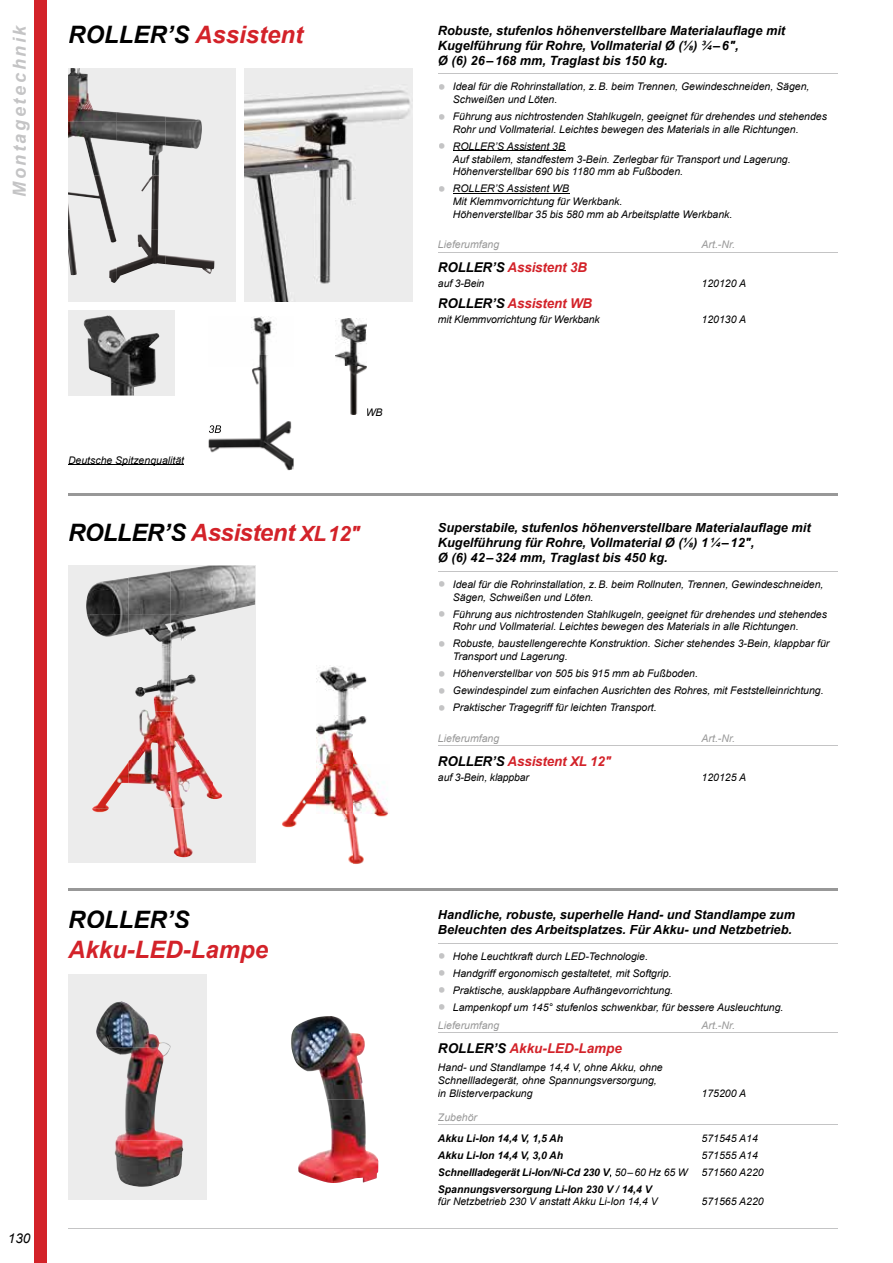
<style>
.page{position:relative;width:893px;height:1263px;background:#fff}
.page>*{position:absolute;margin:0;border:0;box-sizing:border-box;transform-origin:0 0}
.t1{font:italic 700 24px "Arial";color:#d32229}
.t2{font:italic 700 24px "Arial";letter-spacing:-.02em;color:#d32229}
.t3{font:italic 700 24px "Arial";color:#000}
.t4{font:italic 700 18px "Arial";letter-spacing:.145em;color:#c4c4c5}
.t5{font:italic 700 13.5px "Arial";letter-spacing:-.01em;color:#d32229}
.t6{font:italic 13.5px "Arial";color:#000}
.t7{font:italic 700 12.75px/15px "Arial";color:#000}
.t8{font:italic 10.5px/12.8px "Arial";color:#000}
.t9{font:italic 700 10.5px "Arial";color:#000}
.t10{font:italic 10.5px "Arial";color:#989898}
.s1{color:#000}
.s2{font-size:22.5px;color:#c4c4c5}
.s3{font-size:21px}
.s4{color:#989898}
.s5{font-weight:400}
</style>
<div class="page">
<div style="left:34px;top:0;width:13px;height:1263px;background:#d32229"></div>
<hr style="left:68px;top:1228px;width:770px;height:1px;background:#c4c4c5">
<div style="left:68px;top:974px;width:138px;height:225px;background:#ececec"></div>
<div style="left:68px;top:68px;width:168px;height:234px;background:#ececec"></div>
<img style="left:68px;top:68px;width:49px;height:107px">
<img style="left:117px;top:112px;width:49px;height:63px">
<img style="left:166px;top:116px;width:36px;height:33px">
<img style="left:68px;top:175px;width:46px;height:54px">
<img style="left:141px;top:175px;width:18px;height:54px">
<img style="left:68px;top:229px;width:49px;height:54px">
<img style="left:117px;top:229px;width:49px;height:51px">
<img style="left:166px;top:255px;width:48px;height:19px">
<img style="left:291px;top:1016px;width:74px;height:83px">
<img style="left:298px;top:1099px;width:80px;height:84px">
<img style="left:96px;top:1001px;width:75px;height:47px">
<img style="left:106px;top:1047px;width:64px;height:47px">
<img style="left:115px;top:1094px;width:68px;height:93px">
<img style="left:244px;top:68px;width:168px;height:234px">
<img style="left:208px;top:316px;width:86px;height:154px">
<img style="left:336px;top:319px;width:31px;height:96px">
<div style="left:68px;top:310px;width:106px;height:85px;background:#ececec"></div>
<img style="left:84px;top:315px;width:75px;height:80px">
<div style="left:68px;top:566px;width:187px;height:297px;background:#ececec"></div>
<img style="left:86px;top:578px;width:42px;height:59px">
<img style="left:128px;top:571px;width:43px;height:92px">
<img style="left:171px;top:566px;width:84px;height:48px">
<img style="left:171px;top:614px;width:40px;height:36px">
<img style="left:135px;top:663px;width:61px;height:48px">
<img style="left:130px;top:711px;width:68px;height:49px">
<img style="left:93px;top:763px;width:35px;height:45px">
<img style="left:128px;top:760px;width:43px;height:47px">
<img style="left:171px;top:760px;width:42px;height:48px">
<img style="left:213px;top:784px;width:10px;height:15px">
<img style="left:92px;top:808px;width:17px;height:4px">
<img style="left:173px;top:808px;width:20px;height:49px">
<img style="left:282px;top:665px;width:107px;height:199px">
<hr style="left:68px;top:889px;width:770px;height:2px;background:#989898">
<hr style="left:68px;top:464px;width:116px;height:1px;background:#000">
<svg style="left:209px;top:425px;width:12px;height:8px"></svg>
<hr style="left:438px;top:73px;width:400px;height:1px;background:#c4c4c5">
<hr style="left:453px;top:151px;width:112px;height:1px;background:#000">
<hr style="left:453px;top:193px;width:116px;height:1px;background:#000">
<hr style="left:702px;top:252px;width:72px;height:1px;background:#c4c4c5">
<hr style="left:774px;top:252px;width:64px;height:1px;background:#c4c4c5">
<hr style="left:438px;top:252px;width:264px;height:1px;background:#c4c4c5">
<hr style="left:438px;top:943px;width:400px;height:1px;background:#c4c4c5">
<hr style="left:702px;top:1032px;width:72px;height:1px;background:#c4c4c5">
<hr style="left:774px;top:1032px;width:64px;height:1px;background:#c4c4c5">
<hr style="left:438px;top:1032px;width:264px;height:1px;background:#c4c4c5">
<hr style="left:702px;top:1124px;width:72px;height:1px;background:#c4c4c5">
<hr style="left:774px;top:1124px;width:64px;height:1px;background:#c4c4c5">
<hr style="left:438px;top:1124px;width:264px;height:1px;background:#c4c4c5">
<hr style="left:68px;top:493px;width:770px;height:2px;background:#989898">
<hr style="left:438px;top:571px;width:400px;height:1px;background:#c4c4c5">
<hr style="left:702px;top:745px;width:72px;height:1px;background:#c4c4c5">
<hr style="left:774px;top:745px;width:64px;height:1px;background:#c4c4c5">
<hr style="left:438px;top:745px;width:264px;height:1px;background:#c4c4c5">
<h2 class="t4" style="left:8px;top:197px;width:174px;rotate:-90deg">Montagetechnik</h2>
<h1 class="t1" style="left:68px;top:19px;width:237px"><span class="s1">ROLLER’S</span> Assistent</h1>
<p class="t7" style="left:438px;top:23px;width:349px">Robuste, stufenlos höhenverstellbare Materialauflage mit<br>Kugelführung für Rohre, Vollmaterial Ø (⅛) ¾ – 6",<br>Ø (6) 26 – 168 mm, Traglast bis 150 kg.</p>
<p class="t8" style="left:453px;top:80px;width:358px;text-indent:-15px"><span class="s2">•</span> Ideal für die Rohrinstallation, z. B. beim Trennen, Gewindeschneiden, Sägen,<br>Schweißen und Löten.</p>
<p class="t8" style="left:453px;top:110px;width:376px;text-indent:-15px"><span class="s2">•</span> Führung aus nichtrostenden Stahlkugeln, geeignet für drehendes und stehendes<br>Rohr und Vollmaterial. Leichtes bewegen des Materials in alle Richtungen.</p>
<p class="t8" style="left:453px;top:140px;width:339px;text-indent:-15px"><span class="s2">•</span> ROLLER’S Assistent 3B<br>Auf stabilem, standfestem 3-Bein. Zerlegbar für Transport und Lagerung.<br>Höhenverstellbar 690 bis 1180 mm ab Fußboden.</p>
<p class="t8" style="left:453px;top:182px;width:281px;text-indent:-15px"><span class="s2">•</span> ROLLER’S Assistent WB<br>Mit Klemmvorrichtung für Werkbank.<br>Höhenverstellbar 35 bis 580 mm ab Arbeitsplatte Werkbank.</p>
<p class="t10" style="left:438px;top:238px;width:63px">Lieferumfang</p>
<p class="t10" style="left:702px;top:238px;width:35px">Art.-Nr.</p>
<p class="t5" style="left:438px;top:259px;width:151px"><span class="s1">ROLLER’S</span> Assistent 3B</p>
<p class="t8" style="left:438px;top:278px;width:48px">auf 3-Bein</p>
<p class="t8" style="left:702px;top:278px;width:46px">120120 A</p>
<p class="t5" style="left:438px;top:294px;width:156px"><span class="s1">ROLLER’S</span> Assistent WB</p>
<p class="t8" style="left:438px;top:313px;width:163px">mit Klemmvorrichtung für Werkbank</p>
<p class="t8" style="left:702px;top:313px;width:46px">120130 A</p>
<p class="t8" style="left:68px;top:454px;width:118px">Deutsche Spitzenqualität</p>
<p class="t8" style="left:366px;top:406px;width:18px">WB</p>
<h1 class="t2" style="left:68px;top:516px;width:294px"><span class="s1">ROLLER’S</span> Assistent <span class="s3">XL 12"</span></h1>
<p class="t7" style="left:438px;top:521px;width:374px">Superstabile, stufenlos höhenverstellbare Materialauflage mit<br>Kugelführung für Rohre, Vollmaterial Ø (⅛) 1 ¼ – 12",<br>Ø (6) 42 – 324 mm, Traglast bis 450 kg.</p>
<p class="t8" style="left:453px;top:578px;width:372px;text-indent:-15px"><span class="s2">•</span> Ideal für die Rohrinstallation, z. B. beim Rollnuten, Trennen, Gewindeschneiden,<br>Sägen, Schweißen und Löten.</p>
<p class="t8" style="left:453px;top:608px;width:376px;text-indent:-15px"><span class="s2">•</span> Führung aus nichtrostenden Stahlkugeln, geeignet für drehendes und stehendes<br>Rohr und Vollmaterial. Leichtes bewegen des Materials in alle Richtungen.</p>
<p class="t8" style="left:453px;top:637px;width:378px;text-indent:-15px"><span class="s2">•</span> Robuste, baustellengerechte Konstruktion. Sicher stehendes 3-Bein, klappbar für<br>Transport und Lagerung.</p>
<p class="t8" style="left:438px;top:667px;width:261px"><span class="s2">•</span> Höhenverstellbar von 505 bis 915 mm ab Fußboden.</p>
<p class="t8" style="left:438px;top:684px;width:387px"><span class="s2">•</span> Gewindespindel zum einfachen Ausrichten des Rohres, mit Feststelleinrichtung.</p>
<p class="t8" style="left:438px;top:701px;width:220px"><span class="s2">•</span> Praktischer Tragegriff für leichten Transport.</p>
<p class="t10" style="left:438px;top:731px;width:63px">Lieferumfang</p>
<p class="t10" style="left:702px;top:731px;width:35px">Art.-Nr.</p>
<p class="t5" style="left:438px;top:752px;width:175px"><span class="s1">ROLLER’S</span> Assistent XL 12"</p>
<p class="t8" style="left:438px;top:771px;width:93px">auf 3-Bein, klappbar</p>
<p class="t8" style="left:702px;top:771px;width:46px">120125 A</p>
<h1 class="t3" style="left:68px;top:903px;width:123px">ROLLER’S</h1>
<h1 class="t1" style="left:68px;top:933px;width:202px">Akku-LED-Lampe</h1>
<p class="t6" style="left:8px;top:1229px;width:24px">130</p>
<p class="t7" style="left:438px;top:908px;width:359px">Handliche, robuste, superhelle Hand- und Standlampe zum<br>Beleuchten des Arbeitsplatzes. Für Akku- und Netzbetrieb.</p>
<p class="t8" style="left:438px;top:950px;width:212px"><span class="s2">•</span> Hohe Leuchtkraft durch LED-Technologie.</p>
<p class="t8" style="left:438px;top:967px;width:235px"><span class="s2">•</span> Handgriff ergonomisch gestaltetet, mit Softgrip.</p>
<p class="t8" style="left:438px;top:984px;width:237px"><span class="s2">•</span> Praktische, ausklappbare Aufhängevorrichtung.</p>
<p class="t8" style="left:438px;top:998px;width:347px;line-height:17.9px"><span class="s2">•</span> Lampenkopf um 145° stufenlos schwenkbar, für bessere Ausleuchtung.<br><span class="s4">Lieferumfang</span></p>
<p class="t10" style="left:702px;top:1018px;width:35px">Art.-Nr.</p>
<p class="t5" style="left:438px;top:1039px;width:186px"><span class="s1">ROLLER’S</span> Akku-LED-Lampe</p>
<p class="t8" style="left:438px;top:1061px;width:226px">Hand- und Standlampe 14,4 V, ohne Akku, ohne<br>Schnelllade gerät, ohne Spannungsversorgung, in Blisterverpackung</p>
<p class="t8" style="left:702px;top:1087px;width:46px">175200 A</p>
<p class="t10" style="left:438px;top:1110px;width:41px">Zubehör</p>
<p class="t9" style="left:438px;top:1131px;width:127px">Akku Li-Ion 14,4 V, 1,5 Ah</p>
<p class="t8" style="left:702px;top:1132px;width:58px">571545 A14</p>
<p class="t9" style="left:438px;top:1148px;width:127px">Akku Li-Ion 14,4 V, 3,0 Ah</p>
<p class="t8" style="left:702px;top:1149px;width:58px">571555 A14</p>
<p class="t9" style="left:438px;top:1165px;width:251px">Schnellladegerät Li-Ion/Ni-Cd 230 V<span class="s5">, 50 – 60 Hz 65 W</span></p>
<p class="t8" style="left:702px;top:1166px;width:64px">571560 A220</p>
<p class="t9" style="left:438px;top:1182px;width:215px">Spannungsversorgung Li-Ion 230 V / 14,4 V</p>
<p class="t8" style="left:438px;top:1195px;width:221px">für Netzbetrieb 230 V anstatt Akku Li-Ion 14,4 V</p>
<p class="t8" style="left:702px;top:1195px;width:64px">571565 A220</p>
</div>
